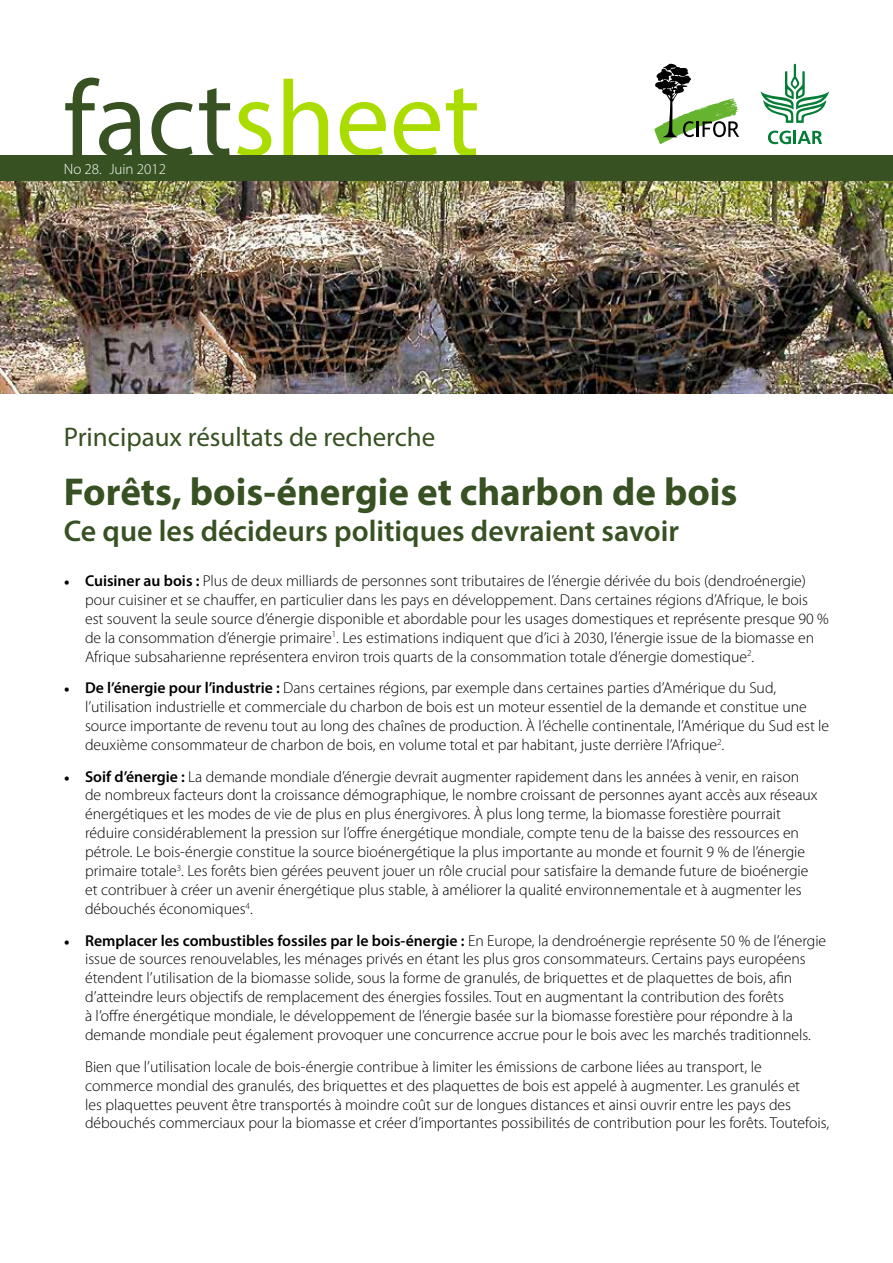
<style>
.page{position:relative;width:893px;height:1263px;background:#fff}
.page>*{position:absolute;margin:0;border:0;box-sizing:border-box;transform-origin:0 0}
.t1{font:108px "Myriad Pro";color:#abdc00}
.t2{font:700 39px "Myriad Pro";color:#375122}
.t3{font:600 30px "Myriad Pro";color:#375122}
.t4{font:27px "Myriad Pro";color:#375122}
.t5{font:300 15.75px/18.9px "Myriad Pro";color:#000}
.t6{font:300 15px "Myriad Pro";color:#fff}
.s1{color:#375122}
.s2{font-family:"Minion Pro";font-weight:400}
.s3{font-weight:600}
</style>
<div class="page">
<img style="left:0;top:181px;width:893px;height:213px">
<div style="left:0;top:155px;width:893px;height:26px;background:#375122"></div>
<svg style="left:654px;top:64px;width:85px;height:80px"></svg>
<svg style="left:760px;top:64px;width:69px;height:59px"></svg>
<svg style="left:768px;top:131px;width:54px;height:13px"></svg>
<h1 class="t1" style="left:64px;top:53px;width:417px"><span class="s1">fact</span>sheet</h1>
<p class="t6" style="left:64px;top:160px;width:104px">No 28. Juin 2012</p>
<h3 class="t4" style="left:64px;top:420px;width:373px">Principaux résultats de recherche</h3>
<h2 class="t2" style="left:64px;top:466px;width:675px">Forêts, bois-énergie et charbon de bois</h2>
<h3 class="t3" style="left:64px;top:512px;width:617px">Ce que les décideurs politiques devraient savoir</h3>
<p class="t5" style="left:85px;top:571px;width:745px;text-indent:-21px"><span class="s2">•</span> <span class="s3">Cuisiner au bois :</span> Plus de deux milliards de personnes sont tributaires de l’énergie dérivée du bois (dendroénergie) pour cuisiner et se chauffer, en particulier dans les pays en développement. Dans certaines régions d’Afrique, le bois est souvent la seule source d’énergie disponible et abordable pour les usages domestiques et représente presque 90 % de la consommation d’énergie primaire<sup>1</sup>. Les estimations indiquent que d’ici à 2030, l’énergie issue de la biomasse en Afrique subsaharienne représentera environ trois quarts de la consommation totale d’énergie domestique<sup>2</sup>.</p>
<p class="t5" style="left:85px;top:678px;width:746px;text-indent:-21px"><span class="s2">•</span> <span class="s3">De l’énergie pour l’industrie :</span> Dans certaines régions, par exemple dans certaines parties d’Amérique du Sud, l’utilisation industrielle et commerciale du charbon de bois est un moteur essentiel de la demande et constitue une source importante de revenu tout au long des chaînes de production. À l’échelle continentale, l’Amérique du Sud est le deuxième consommateur de charbon de bois, en volume total et par habitant, juste derrière l’Afrique<sup>2</sup>.</p>
<p class="t5" style="left:85px;top:767px;width:734px;text-indent:-21px"><span class="s2">•</span> <span class="s3">Soif d’énergie :</span> La demande mondiale d’énergie devrait augmenter rapidement dans les années à venir, en raison de nombreux facteurs dont la croissance démographique, le nombre croissant de personnes ayant accès aux réseaux énergétiques et les modes de vie de plus en plus énergivores. À plus long terme, la biomasse forestière pourrait réduire considérablement la pression sur l’offre énergétique mondiale, compte tenu de la baisse des ressources en pétrole. Le bois-énergie constitue la source bioénergétique la plus importante au monde et fournit 9 % de l’énergie primaire totale<sup>3</sup>. Les forêts bien gérées peuvent jouer un rôle crucial pour satisfaire la demande future de bioénergie et contribuer à créer un avenir énergétique plus stable, à améliorer la qualité environnementale et à augmenter les débouchés économiques<sup>4</sup>.</p>
<p class="t5" style="left:85px;top:931px;width:743px;text-indent:-21px"><span class="s2">•</span> <span class="s3">Remplacer les combustibles fossiles par le bois-énergie :</span> En Europe, la dendroénergie représente 50 % de l’énergie issue de sources renouvelables, les ménages privés en étant les plus gros consommateurs. Certains pays européens étendent l’utilisation de la biomasse solide, sous la forme de granulés, de briquettes et de plaquettes de bois, afin d’atteindre leurs objectifs de remplacement des énergies fossiles. Tout en augmentant la contribution des forêts<br>à l’offre énergétique mondiale, le développement de l’énergie basée sur la biomasse forestière pour répondre à la demande mondiale peut également provoquer une concurrence accrue pour le bois avec les marchés traditionnels.</p>
<p class="t5" style="left:85px;top:1057px;width:746px">Bien que l’utilisation locale de bois-énergie contribue à limiter les émissions de carbone liées au transport, le commerce mondial des granulés, des briquettes et des plaquettes de bois est appelé à augmenter. Les granulés et<br>les plaquettes peuvent être transportés à moindre coût sur de longues distances et ainsi ouvrir entre les pays des débouchés commerciaux pour la biomasse et créer d’importantes possibilités de contribution pour les forêts. Toutefois,</p>
</div>
